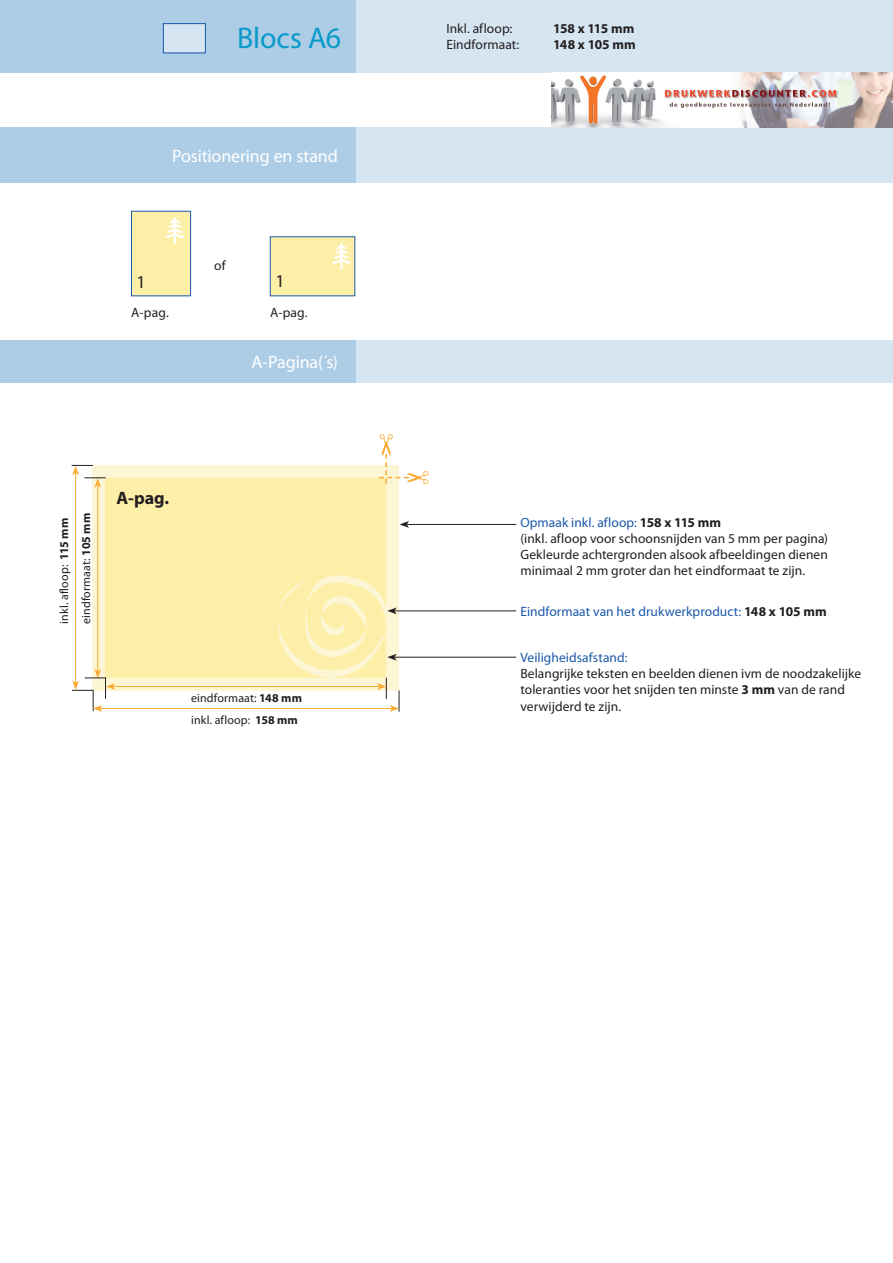
<style>
.page{position:relative;width:893px;height:1263px;background:#fff}
.page>*{position:absolute;margin:0;border:0;box-sizing:border-box;transform-origin:0 0}
.t1{font:30px "Myriad Pro";letter-spacing:-.005em;color:#099acb}
.t2{font:18px "Myriad Pro";letter-spacing:-.01em;color:#fff}
.t3{font:700 18px "Myriad Pro";color:#231f20}
.t4{font:18px "Myriad Pro";color:#231f20}
.t5{font:13.5px/16.2px "Myriad Pro";letter-spacing:.005em;color:#231f20}
.t6{font:13.5px "Myriad Pro";letter-spacing:.005em;color:#1b59a9}
.t7{font:700 13.5px/16.2px "Myriad Pro";letter-spacing:-.015em;color:#231f20}
.t8{font:12px "Myriad Pro";letter-spacing:.01em;color:#231f20}
.s1{font-weight:700}
.s2{color:#1b59a9}
.s3{font-weight:700;color:#231f20}
</style>
<div class="page">
<div style="left:0;top:0;width:893px;height:72px;background:#d5e5f1"></div>
<div style="left:0;top:0;width:355px;height:72px;background:#adcde6"></div>
<div style="left:0;top:128px;width:893px;height:55px;background:#d5e5f1"></div>
<div style="left:0;top:128px;width:355px;height:55px;background:#adcde6"></div>
<div style="left:0;top:340px;width:893px;height:43px;background:#d5e5f1"></div>
<div style="left:0;top:340px;width:355px;height:43px;background:#adcde6"></div>
<img style="left:552px;top:72px;width:341px;height:56px">
<div style="left:93px;top:465px;width:306px;height:225px;background:#fdf6d5"></div>
<div style="left:106px;top:478px;width:280px;height:200px;background:#fdefa8"></div>
<hr style="left:75px;top:473px;width:1px;height:210px;background:#fbab35">
<hr style="left:97px;top:485px;width:1px;height:186px;background:#fbab35">
<svg style="left:72px;top:465px;width:34px;height:23px"></svg>
<svg style="left:379px;top:434px;width:49px;height:50px"></svg>
<hr style="left:113px;top:686px;width:266px;height:1px;background:#fbab35">
<hr style="left:100px;top:708px;width:292px;height:1px;background:#fbab35">
<svg style="left:72px;top:669px;width:43px;height:43px"></svg>
<hr style="left:407px;top:524px;width:109px;height:1px;background:#231f20">
<svg style="left:400px;top:521px;width:9px;height:7px"></svg>
<hr style="left:394px;top:610px;width:122px;height:1px;background:#231f20">
<hr style="left:394px;top:657px;width:122px;height:1px;background:#231f20">
<svg style="left:274px;top:574px;width:126px;height:138px"></svg>
<div style="left:163px;top:23px;width:43px;height:30px;background:#d5e5f1;border:1px solid #1b59a9"></div>
<div style="left:131px;top:211px;width:60px;height:85px;background:#fdefa8;border:1px solid #1b59a9"></div>
<svg style="left:166px;top:217px;width:18px;height:27px"></svg>
<div style="left:270px;top:237px;width:85px;height:59px;background:#fdefa8"></div>
<svg style="left:332px;top:243px;width:19px;height:27px"></svg>
<h1 class="t1" style="left:237px;top:19px;width:105px">Blocs A6</h1>
<h2 class="t2" style="left:172px;top:145px;width:167px">Positionering en stand</h2>
<p class="t5" style="left:214px;top:257px;width:13px">of</p>
<h2 class="t4" style="left:136px;top:271px;width:11px">1</h2>
<h2 class="t4" style="left:275px;top:270px;width:11px">1</h2>
<p class="t5" style="left:131px;top:304px;width:39px">A-pag.</p>
<p class="t5" style="left:270px;top:304px;width:39px">A-pag.</p>
<h2 class="t2" style="left:251px;top:351px;width:88px">A-Pagina(´s)</h2>
<p class="t8" style="left:57px;top:624px;width:107px;rotate:-90deg">inkl. afloop: <span class="s1">115 mm</span></p>
<p class="t8" style="left:79px;top:624px;width:112px;rotate:-90deg">eindformaat: <span class="s1">105 mm</span></p>
<h2 class="t3" style="left:116px;top:486px;width:54px">A-pag.</h2>
<p class="t8" style="left:191px;top:691px;width:112px">eindformaat: <span class="s1">148 mm</span></p>
<p class="t8" style="left:191px;top:713px;width:108px">inkl. afloop: <span class="s1">158 mm</span></p>
<p class="t5" style="left:446px;top:20px;width:74px">Inkl. afloop:<br>Eindformaat:</p>
<p class="t7" style="left:553px;top:20px;width:84px">158 x 115 mm<br>148 x 105 mm</p>
<p class="t5" style="left:520px;top:514px;width:309px"><span class="s2">Opmaak inkl. afloop:</span> <span class="s1">158 x 115 mm<br></span>(inkl. afloop voor schoonsnijden van 5 mm per pagina)<br>Gekleurde achtergronden alsook afbeeldingen dienen minimaal 2 mm groter dan het eindformaat te zijn.</p>
<p class="t6" style="left:520px;top:603px;width:308px">Eindformaat van het drukwerkproduct: <span class="s3">148 x 105 mm</span></p>
<p class="t6" style="left:520px;top:649px;width:109px">Veiligheidsafstand:</p>
<p class="t5" style="left:520px;top:665px;width:342px">Belangrijke teksten en beelden dienen ivm de noodzakelijke toleranties voor het snijden ten minste <span class="s1">3 mm</span> van de rand verwijderd te zijn.</p>
</div>
